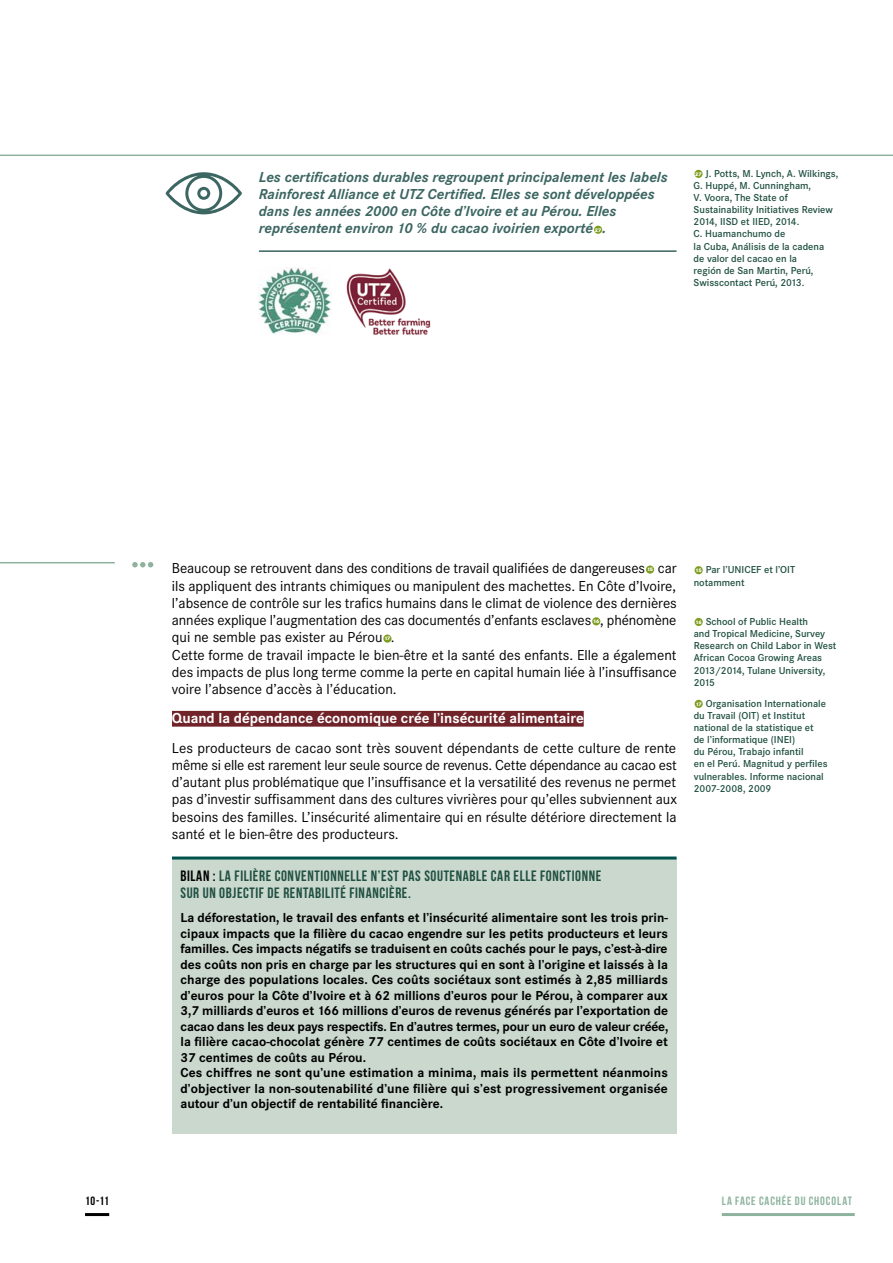
<style>
.page{position:relative;width:893px;height:1263px;background:#fff}
.page>*{position:absolute;margin:0;border:0;box-sizing:border-box;transform-origin:0 0}
.t1{font:15px/17.2px "Corporate S";letter-spacing:-.005em;color:#000}
.t2{font:italic 700 15px/17.2px "Corporate S";color:#3c6662}
.t3{font:15px/17.2px "Bebas Neue";letter-spacing:.04em;color:#205042}
.t4{font:700 15px "Corporate S";color:#fff}
.t5{font:700 13.5px/15.5px "Corporate S";color:#000}
.t6{font:12px "Bebas Neue";letter-spacing:.075em;color:#8db39e}
.t7{font:12px "Bebas Neue";color:#000}
.t8{font:600 10.5px/12.1px "Corporate S";color:#205042}
.t9{font:800 5.4px "Corporate S";letter-spacing:-.095em;color:#fff}
.s1{color:#000}
</style>
<div class="page">
<hr style="left:0;top:562px;width:115px;height:1px;background:#8db39e">
<div style="left:172px;top:858px;width:505px;height:275px;background:#cad8ce"></div>
<div style="left:172px;top:711px;width:412px;height:16px;background:#70242a"></div>
<hr style="left:172px;top:856px;width:505px;height:3px;background:#00524d">
<div style="left:646px;top:565px;width:8px;height:9px;background:#809e22;border-radius:50%"></div>
<div style="left:695px;top:566px;width:8px;height:8px;background:#809e22;border-radius:50%"></div>
<div style="left:592px;top:617px;width:8px;height:8px;background:#809e22;border-radius:50%"></div>
<div style="left:695px;top:618px;width:8px;height:8px;background:#809e22;border-radius:50%"></div>
<div style="left:695px;top:700px;width:8px;height:8px;background:#809e22;border-radius:50%"></div>
<div style="left:383px;top:634px;width:8px;height:9px;background:#809e22;border-radius:50%"></div>
<hr style="left:85px;top:1213px;width:24px;height:3px;background:#000">
<hr style="left:722px;top:1213px;width:133px;height:3px;background:#8db39e">
<img style="left:346px;top:268px;width:85px;height:67px">
<img style="left:259px;top:268px;width:72px;height:66px">
<hr style="left:259px;top:250px;width:418px;height:2px;background:#3c6662">
<div style="left:594px;top:226px;width:8px;height:8px;background:#809e22;border-radius:50%"></div>
<div style="left:694px;top:170px;width:9px;height:8px;background:#809e22;border-radius:50%"></div>
<svg style="left:166px;top:172px;width:76px;height:42px"></svg>
<hr style="left:0;top:155px;width:893px;height:1px;background:#8db39e">
<svg style="left:132px;top:562px;width:21px;height:5px"></svg>
<p class="t2" style="left:259px;top:168px;width:410px">Les certifications durables regroupent principalement les labels Rainforest Alliance et UTZ Certified. Elles se sont développées dans les années 2000 en Côte d’Ivoire et au Pérou. Elles représentent environ 10 % du cacao ivoirien exporté .</p>
<p class="t9" style="left:595px;top:226px;width:8px">27</p>
<p class="t8" style="left:694px;top:168px;width:146px;text-indent:12px">J. Potts, M. Lynch, A. Wilkings,<br>G. Huppé, M. Cunningham,<br>V. Voora, The State of<br>Sustainability Initiatives Review<br>2014, IISD et IIED, 2014.<br>C. Huamanchumo de<br>la Cuba, Análisis de la cadena<br>de valor del cacao en la<br>región de San Martin, Perú,<br>Swisscontact Perú, 2013.</p>
<p class="t9" style="left:695px;top:171px;width:8px">27</p>
<p class="t1" style="left:172px;top:560px;width:506px">Beaucoup se retrouvent dans des conditions de travail qualifiées de dangereuses car ils appliquent des intrants chimiques ou manipulent des machettes. En Côte d’Ivoire, l’absence de contrôle sur les trafics humains dans le climat de violence des dernières années explique l’augmentation des cas documentés d’enfants esclaves , phénomène qui ne semble pas exister au Pérou .<br>Cette forme de travail impacte le bien-être et la santé des enfants. Elle a également des impacts de plus long terme comme la perte en capital humain liée à l’insuffisance voire l’absence d’accès à l’éducation.</p>
<p class="t4" style="left:172px;top:710px;width:413px">Quand la dépendance économique crée l’insécurité alimentaire</p>
<p class="t1" style="left:172px;top:739px;width:506px;text-align:justify">Les producteurs de cacao sont très souvent dépendants de cette culture de rente même si elle est rarement leur seule source de revenus. Cette dépendance au cacao est d’autant plus problématique que l’insuffisance et la versatilité des revenus ne permet pas d’investir suffisamment dans des cultures vivrières pour qu’elles subviennent aux besoins des familles. L’insécurité alimentaire qui en résulte détériore directement la santé et le bien-être des producteurs.</p>
<p class="t3" style="left:180px;top:867px;width:422px"><span class="s1">BILAN :</span> LA FILIÈRE CONVENTIONNELLE N’EST PAS SOUTENABLE CAR ELLE FONCTIONNE<br>SUR UN OBJECTIF DE RENTABILITÉ FINANCIÈRE.</p>
<p class="t5" style="left:180px;top:910px;width:489px">La déforestation, le travail des enfants et l’insécurité alimentaire sont les trois prin&shy;cipaux impacts que la filière du cacao engendre sur les petits producteurs et leurs familles. Ces impacts négatifs se traduisent en coûts cachés pour le pays, c’est-à-dire des coûts non pris en charge par les structures qui en sont à l’origine et laissés à la charge des populations locales. Ces coûts sociétaux sont estimés à 2,85 milliards d’euros pour la Côte d’Ivoire et à 62 millions d’euros pour le Pérou, à comparer aux 3,7 milliards d’euros et 166 millions d’euros de revenus générés par l’exportation de cacao dans les deux pays respectifs. En d’autres termes, pour un euro de valeur créée, la filière cacao-chocolat génère 77 centimes de coûts sociétaux en Côte d’Ivoire et 37 centimes de coûts au Pérou.<br>Ces chiffres ne sont qu’une estimation a minima, mais ils permettent néanmoins d’objectiver la non-soutenabilité d’une filière qui s’est progressivement organisée autour d’un objectif de rentabilité financière.</p>
<p class="t9" style="left:647px;top:566px;width:8px">15</p>
<p class="t8" style="left:694px;top:564px;width:103px;text-indent:12px">Par l’UNICEF et l’OIT notamment</p>
<p class="t9" style="left:696px;top:567px;width:8px">15</p>
<p class="t9" style="left:593px;top:618px;width:8px">16</p>
<p class="t8" style="left:694px;top:616px;width:144px;text-indent:12px">School of Public Health<br>and Tropical Medicine, Survey<br>Research on Child Labor in West<br>African Cocoa Growing Areas<br>2013/2014, Tulane University,<br>2015</p>
<p class="t8" style="left:694px;top:698px;width:135px;text-indent:12px">Organisation Internationale du Travail (OIT) et Institut national de la statistique et<br>de l’informatique (INEI)<br>du Pérou, Trabajo infantil<br>en el Perú. Magnitud y perfiles vulnerables. Informe nacional<br>2007-2008, 2009</p>
<p class="t9" style="left:696px;top:619px;width:8px">16</p>
<p class="t9" style="left:384px;top:635px;width:7px">17</p>
<p class="t9" style="left:696px;top:700px;width:7px">17</p>
<p class="t7" style="left:85px;top:1194px;width:25px">10-11</p>
<p class="t6" style="left:722px;top:1194px;width:132px">LA FACE CACHÉE DU CHOCOLAT</p>
</div>
